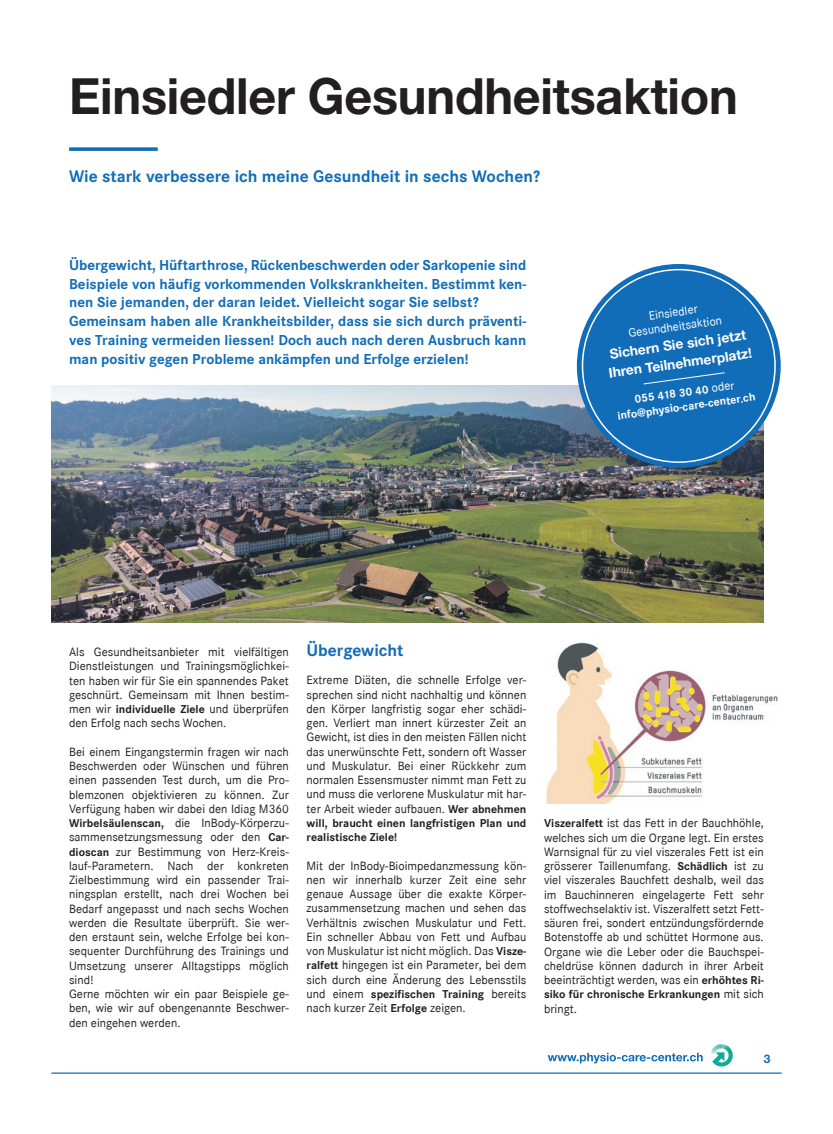
<style>
.page{position:relative;width:833px;height:1134px;background:#fff}
.page>*{position:absolute;margin:0;border:0;box-sizing:border-box;transform-origin:0 0}
.t1{font:700 50px "Helvetica Neue LT Std";letter-spacing:-.005em;color:#231f20}
.t2{font:700 17.5px "Corporate S";color:#116db7}
.t3{font:700 15px/18.8px "Corporate S";color:#116db7;text-align:justify}
.t4{font:700 13.75px/18.9px "Helvetica Neue LT Std";color:#fff}
.t5{font:11.88px/14.2px "Corporate SBQ";color:#231f20;text-align:justify}
.t6{font:700 11.88px/14.2px "Corporate S";color:#fff;text-align:center}
.t7{font:11.88px/14.2px "Corporate SBQ";color:#fff;text-align:center}
.t8{font:700 11.88px "Helvetica Neue LT Std";color:#116db7}
.s1{font-family:"Corporate SBQ";font-weight:400}
.s2{font-family:"Corporate S";font-weight:700}
</style>
<div class="page">
<hr style="left:51px;top:1072px;width:730px;height:2px;background:#116db7">
<svg style="left:547px;top:1053px;width:155px;height:10px"></svg>
<svg style="left:710px;top:1044px;width:23px;height:22px"></svg>
<img style="left:51px;top:386px;width:712px;height:237px">
<div style="left:577px;top:264px;width:203px;height:204px;background:#116db7;border-radius:50%"></div>
<svg style="left:643px;top:372px;width:82px;height:13px"></svg>
<svg style="left:69px;top:147px;width:89px;height:4px"></svg>
<img style="left:546px;top:642px;width:232px;height:162px">
<p class="t1" style="left:69px;top:65px;width:670px">Einsiedler Gesundheitsaktion</p>
<p class="t2" style="left:69px;top:166px;width:472px">Wie stark verbessere ich meine Gesundheit in sechs Wochen?</p>
<p class="t3" style="left:69px;top:256px;width:459px">Übergewicht, Hüftarthrose, Rückenbeschwerden oder Sarkopenie sind Beispiele von häufig vorkommenden Volkskrankheiten. Bestimmt ken&shy;nen Sie jemanden, der daran leidet. Vielleicht sogar Sie selbst?</p>
<p class="t3" style="left:69px;top:312px;width:459px">Gemeinsam haben alle Krankheitsbilder, dass sie sich durch präventi&shy;ves Training vermeiden liessen! Doch auch nach deren Ausbruch kann man positiv gegen Probleme ankämpfen und Erfolge erzielen!</p>
<p class="t7" style="left:625px;top:312px;width:96px;rotate:-8deg">Einsiedler<br>Gesundheitsaktion</p>
<p class="t4" style="left:605px;top:345px;width:146px;rotate:-8deg">Sichern Sie sich jetzt<br>Ihren Teilnehmerplatz!</p>
<p class="t6" style="left:614px;top:395px;width:141px;rotate:-8deg">055 418 30 40 <span class="s1">oder </span>info@physio-care-center.ch</p>
<p class="t5" style="left:69px;top:645px;width:221px">Als Gesundheitsanbieter mit vielfältigen Dienstleistungen und Trainingsmöglichkei&shy;ten haben wir für Sie ein spannendes Paket geschnürt. Gemeinsam mit Ihnen bestim&shy;men wir <span class="s2">individuelle Ziele</span> und überprüfen den Erfolg nach sechs Wochen.</p>
<p class="t5" style="left:69px;top:745px;width:221px">Bei einem Eingangstermin fragen wir nach Beschwerden oder Wünschen und führen einen passenden Test durch, um die Pro&shy;blemzonen objektivieren zu können. Zur Verfügung haben wir dabei den Idiag M360<br><span class="s2">Wirbelsäulenscan,</span> die InBody-Körperzu&shy;sammensetzungsmessung oder den <span class="s2">Car&shy;dioscan</span> zur Bestimmung von Herz-Kreis&shy;lauf-Parametern. Nach der konkreten Zielbestimmung wird ein passender Trai&shy;ningsplan erstellt, nach drei Wochen bei Bedarf angepasst und nach sechs Wochen werden die Resultate überprüft. Sie wer&shy;den erstaunt sein, welche Erfolge bei kon&shy;sequenter Durchführung des Trainings und Umsetzung unserer Alltagstipps möglich sind!</p>
<p class="t5" style="left:69px;top:987px;width:221px">Gerne möchten wir ein paar Beispiele ge&shy;ben, wie wir auf obengenannte Beschwer&shy;den eingehen werden.</p>
<p class="t2" style="left:306px;top:640px;width:98px">Übergewicht</p>
<p class="t5" style="left:306px;top:673px;width:221px">Extreme Diäten, die schnelle Erfolge ver&shy;sprechen sind nicht nachhaltig und können den Körper langfristig sogar eher schädi&shy;gen. Verliert man innert kürzester Zeit an Gewicht, ist dies in den meisten Fällen nicht das unerwünschte Fett, sondern oft Wasser und Muskulatur. Bei einer Rückkehr zum normalen Essensmuster nimmt man Fett zu und muss die verlorene Muskulatur mit har&shy;ter Arbeit wieder aufbauen. <span class="s2">Wer abnehmen will, braucht einen langfristigen Plan und realistische Ziele!</span></p>
<p class="t5" style="left:306px;top:858px;width:221px">Mit der InBody-Bioimpedanzmessung kön&shy;nen wir innerhalb kurzer Zeit eine sehr genaue Aussage über die exakte Körper&shy;zusammensetzung machen und sehen das Verhältnis zwischen Muskulatur und Fett.<br>Ein schneller Abbau von Fett und Aufbau von Muskulatur ist nicht möglich. Das <span class="s2">Visze&shy;ralfett</span> hingegen ist ein Parameter, bei dem sich durch eine Änderung des Lebensstils und einem <span class="s2">spezifischen Training</span> bereits nach kurzer Zeit <span class="s2">Erfolge</span> zeigen.</p>
<p class="t5" style="left:544px;top:816px;width:221px"><span class="s2">Viszeralfett</span> ist das Fett in der Bauchhöhle, welches sich um die Organe legt. Ein erstes Warnsignal für zu viel viszerales Fett ist ein grösserer Taillenumfang. <span class="s2">Schädlich</span> ist zu viel viszerales Bauchfett deshalb, weil das im Bauchinneren eingelagerte Fett sehr stoffwechselaktiv ist. Viszeralfett setzt Fett&shy;säuren frei, sondert entzündungsfördernde Botenstoffe ab und schüttet Hormone aus.<br>Organe wie die Leber oder die Bauchspei&shy;cheldrüse können dadurch in ihrer Arbeit beeinträchtigt werden, was ein <span class="s2">erhöhtes Ri&shy;siko für chronische Erkrankungen</span> mit sich bringt.</p>
<p class="t8" style="left:764px;top:1051px;width:8px">3</p>
</div>
